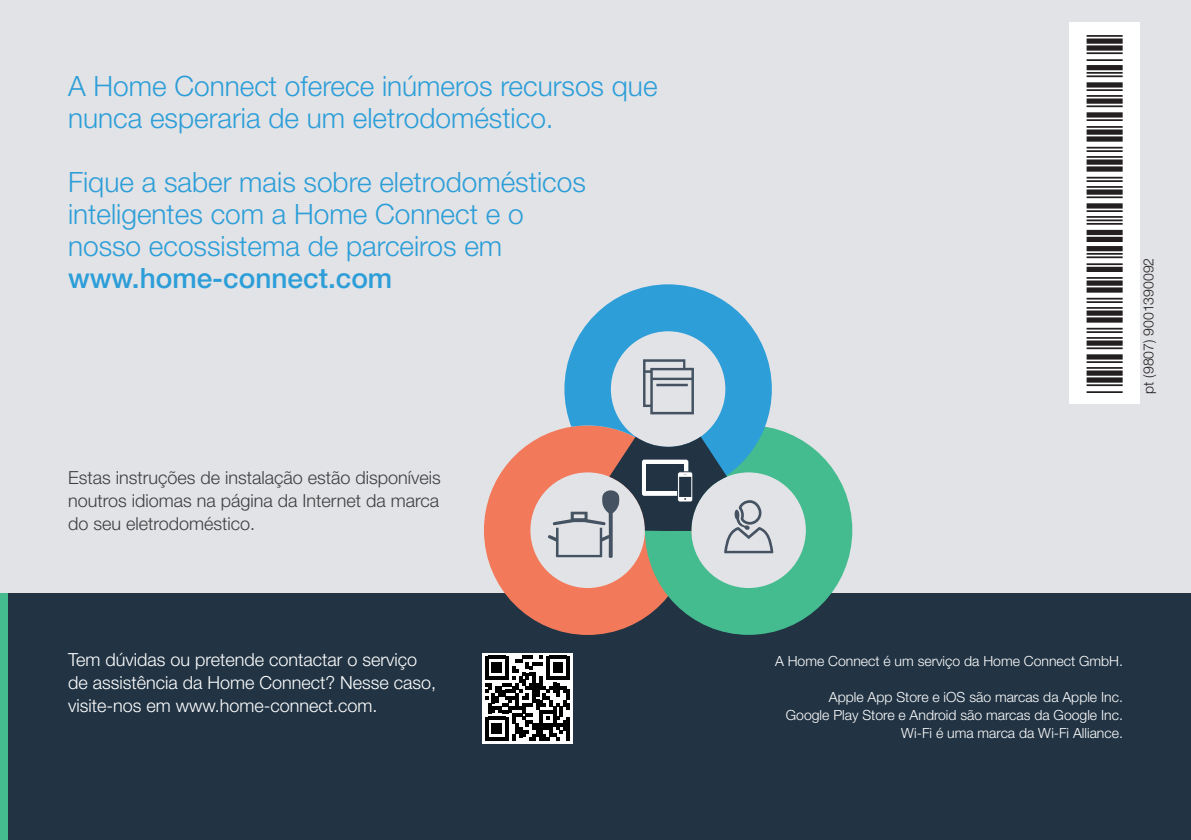
<style>
.page{position:relative;width:1191px;height:840px;background:#fff}
.page>*{position:absolute;margin:0;border:0;box-sizing:border-box;transform-origin:0 0}
.t1{font:300 28px/32px "Helvetica Neue";color:#2d9ed8}
.t2{font:500 28px "Helvetica Neue";color:#2d9ed8}
.t3{font:300 18px/23px "Helvetica Neue";color:#fff}
.t4{font:300 18px/23px "Helvetica Neue";color:#3e3e3f;text-align:justify}
.t5{font:300 14px/18px "Helvetica Neue";color:#fff;text-align:right}
.t6{font:300 14px "Helvetica Neue";color:#231f20}
</style>
<div class="page">
<div style="left:0;top:0;width:1191px;height:595px;background:#e2e3e6"></div>
<div style="left:0;top:592px;width:1191px;height:247px;background:#223444"></div>
<div style="left:0;top:592px;width:7px;height:247px;background:#44bc8f"></div>
<svg style="left:484px;top:428px;width:161px;height:206px;fill:#f3795b"></svg>
<svg style="left:645px;top:428px;width:207px;height:206px;fill:#44bc8f"></svg>
<svg style="left:564px;top:284px;width:208px;height:152px;fill:#2d9ed8"></svg>
<svg style="left:643px;top:359px;width:51px;height:55px"></svg>
<svg style="left:548px;top:436px;width:225px;height:121px"></svg>
<div style="left:1069px;top:23px;width:71px;height:381px;background:#fff"></div>
<div style="left:482px;top:652px;width:91px;height:91px;background:#fff"></div>
<svg style="left:485px;top:655px;width:85px;height:85px"></svg>
<hr style="left:566px;top:716px;width:4px;height:24px;background:#000001">
<p class="t1" style="left:68px;top:68px;width:591px">A Home Connect oferece inúmeros recursos que nunca esperaria de um eletrodoméstico.</p>
<p class="t1" style="left:68px;top:164px;width:519px">Fique a saber mais sobre eletrodomésticos inteligentes com a Home Connect e o nosso ecossistema de parceiros em</p>
<p class="t2" style="left:68px;top:256px;width:326px">www.home-connect.com</p>
<p class="t4" style="left:68px;top:464px;width:374px">Estas instruções de instalação estão disponíveis noutros idiomas na página da Internet da marca do seu eletrodoméstico.</p>
<p class="t3" style="left:68px;top:646px;width:370px">Tem dúvidas ou pretende contactar o serviço de assistência da Home Connect? Nesse caso, visite-nos em www.home-connect.com.</p>
<p class="t6" style="left:1137px;top:393px;width:137px;rotate:-90deg">pt (9807) 9001390092</p>
<p class="t5" style="left:775px;top:651px;width:349px">A Home Connect é um serviço da Home Connect GmbH.</p>
<p class="t5" style="left:786px;top:687px;width:338px">Apple App Store e iOS são marcas da Apple Inc.<br>Google Play Store e Android são marcas da Google Inc.<br>Wi-Fi é uma marca da Wi-Fi Alliance.</p>
</div>
